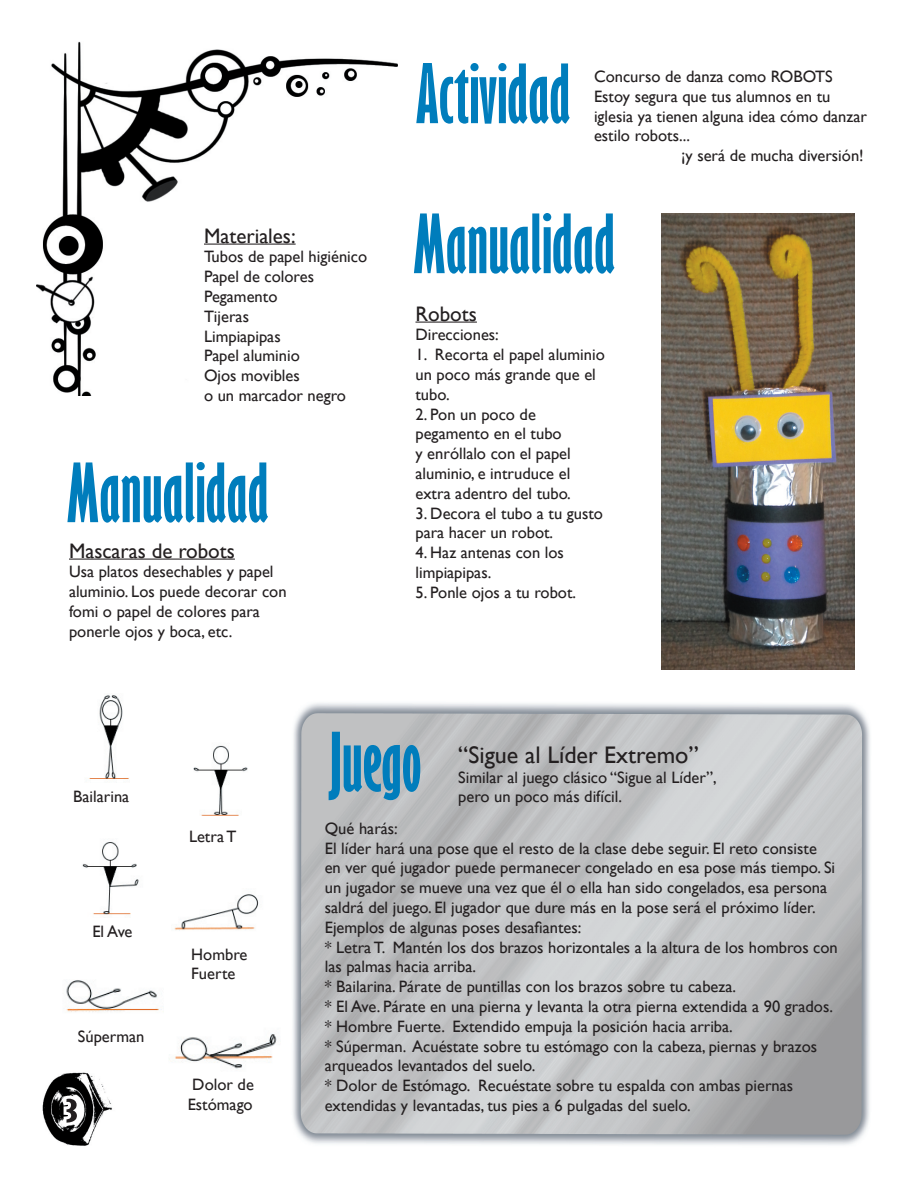
<style>
.page{position:relative;width:918px;height:1188px;background:#fff}
.page>*{position:absolute;margin:0;border:0;box-sizing:border-box;transform-origin:0 0}
.t1{font:700 extra-condensed 75px/150px "Gill Sans";color:#007dbc}
.t2{font:700 extra-condensed 29.55px "Gill Sans";color:#231f20;scale:1.72 1}
.t3{font:24px "Gill Sans";color:#231f20}
.t4{font:21px "Gill Sans";color:#231f20}
.t5{font:16.5px/19.8px "Gill Sans";color:#231f20}
</style>
<div class="page">
<img style="left:293px;top:703px;width:577px;height:442px">
<img style="left:36px;top:41px;width:362px;height:355px">
<hr style="left:416px;top:322px;width:61px;height:1px;background:#231f20">
<img style="left:661px;top:213px;width:194px;height:457px">
<hr style="left:69px;top:559px;width:166px;height:1px;background:#231f20">
<hr style="left:204px;top:244px;width:92px;height:1px;background:#231f20">
<img style="left:42px;top:1072px;width:70px;height:74px">
<svg style="left:58px;top:1091px;width:27px;height:38px"></svg>
<img style="left:193px;top:745px;width:55px;height:71px">
<img style="left:89px;top:695px;width:40px;height:84px">
<img style="left:82px;top:842px;width:57px;height:73px">
<img style="left:174px;top:894px;width:85px;height:37px">
<img style="left:66px;top:980px;width:96px;height:32px">
<img style="left:175px;top:1034px;width:102px;height:35px">
<p class="t4" style="left:204px;top:223px;width:93px">Materiales:</p>
<p class="t5" style="left:204px;top:247px;width:165px">Tubos de papel higiénico<br>Papel de colores<br>Pegamento<br>Tijeras<br>Limpiapipas<br>Papel aluminio<br>Ojos movibles<br>o un marcador negro</p>
<h1 class="t1" style="left:66px;top:418px;width:204px">Manualidad</h1>
<p class="t4" style="left:69px;top:538px;width:167px">Mascaras de robots</p>
<p class="t5" style="left:69px;top:562px;width:219px">Usa platos desechables y papel aluminio. Los puede decorar con fomi o papel de colores para ponerle ojos y boca, etc.</p>
<h1 class="t1" style="left:412px;top:19px;width:204px">Actividad<br>Manualidad</h1>
<p class="t5" style="left:594px;top:67px;width:240px">Concurso de danza como ROBOTS</p>
<p class="t5" style="left:594px;top:87px;width:238px">Estoy segura que tus alumnos en tu</p>
<p class="t5" style="left:594px;top:106px;width:274px">iglesia ya tienen alguna idea cómo danzar</p>
<p class="t5" style="left:594px;top:126px;width:97px">estilo robots...</p>
<p class="t5" style="left:681px;top:146px;width:184px">¡y será de mucha diversión!</p>
<p class="t4" style="left:416px;top:301px;width:63px">Robots</p>
<p class="t5" style="left:416px;top:325px;width:85px">Direcciones:</p>
<p class="t5" style="left:416px;top:345px;width:191px">1. Recorta el papel aluminio un poco más grande que el tubo.</p>
<p class="t5" style="left:416px;top:404px;width:157px">2. Pon un poco de pegamento en el tubo y enróllalo con el papel aluminio, e intruduce el extra adentro del tubo.</p>
<p class="t5" style="left:416px;top:503px;width:189px">3. Decora el tubo a tu gusto para hacer un robot.</p>
<p class="t5" style="left:416px;top:543px;width:150px">4. Haz antenas con los limpiapipas.</p>
<p class="t5" style="left:416px;top:583px;width:162px">5. Ponle ojos a tu robot.</p>
<p class="t5" style="left:73px;top:787px;width:58px">Bailarina</p>
<p class="t5" style="left:92px;top:921px;width:42px">El Ave</p>
<p class="t5" style="left:78px;top:1027px;width:68px">Súperman</p>
<h2 class="t2" style="left:66px;top:1093px;width:8px">3</h2>
<p class="t5" style="left:189px;top:826px;width:49px">Letra T</p>
<p class="t5" style="left:191px;top:944px;width:58px">Hombre<br>Fuerte</p>
<p class="t5" style="left:188px;top:1075px;width:68px">Dolor de<br>Estómago</p>
<h1 class="t1" style="left:328px;top:688px;width:94px">Juego</h1>
<h3 class="t3" style="left:458px;top:741px;width:242px">“Sigue al Líder Extremo”</h3>
<p class="t5" style="left:458px;top:767px;width:260px">Similar al juego clásico “Sigue al Líder”, pero un poco más difícil.</p>
<p class="t5" style="left:325px;top:819px;width:515px">Qué harás:<br>El líder hará una pose que el resto de la clase debe seguir. El reto consiste<br>en ver qué jugador puede permanecer congelado en esa pose más tiempo. Si un jugador se mueve una vez que él o ella han sido congelados, esa persona saldrá del juego. El jugador que dure más en la pose será el próximo líder.<br>Ejemplos de algunas poses desafiantes:<br>* Letra T. Mantén los dos brazos horizontales a la altura de los hombros con las palmas hacia arriba.<br>* Bailarina. Párate de puntillas con los brazos sobre tu cabeza.<br>* El Ave. Párate en una pierna y levanta la otra pierna extendida a 90 grados. * Hombre Fuerte. Extendido empuja la posición hacia arriba.<br>* Súperman. Acuéstate sobre tu estómago con la cabeza, piernas y brazos arqueados levantados del suelo.<br>* Dolor de Estómago. Recuéstate sobre tu espalda con ambas piernas extendidas y levantadas, tus pies a 6 pulgadas del suelo.</p>
</div>
